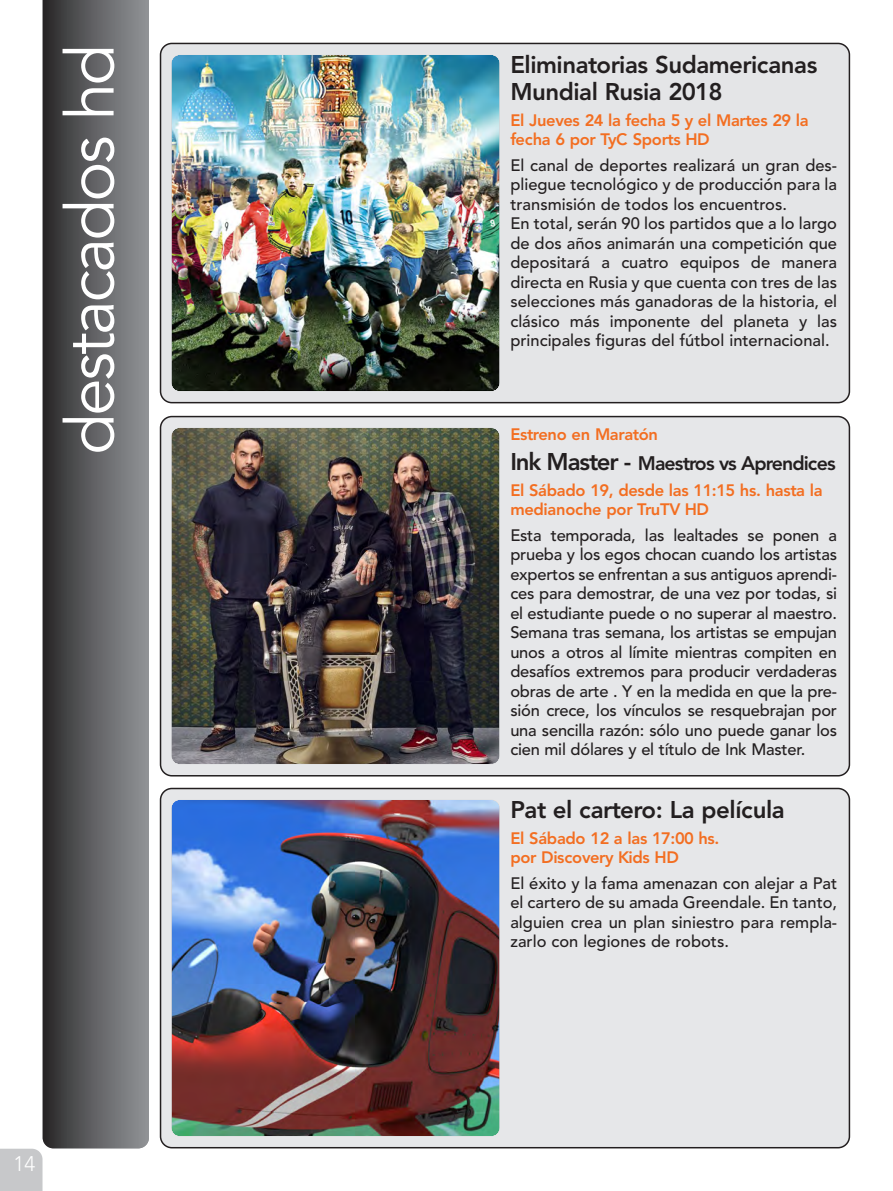
<style>
.page{position:relative;width:893px;height:1191px;background:#fff}
.page>*{position:absolute;margin:0;border:0;box-sizing:border-box;transform-origin:0 0}
.t1{font:67.5px "Avenir";letter-spacing:-.04em;color:#fff}
.t2{font:800 24px/27px "Avenir";letter-spacing:-.02em;color:#231f20}
.t3{font:300 21px "Avenir";color:#fff}
.t4{font:800 19.5px "Avenir";letter-spacing:-.045em;color:#231f20}
.t5{font:500 16.5px/19.5px "Avenir";color:#231f20;text-align:justify}
.t6{font:800 16.5px/19.5px "Avenir";letter-spacing:-.02em;color:#f36e21}
.s1{font-size:24px}
</style>
<div class="page">
<div style="left:0;top:1148px;width:43px;height:43px;background:#c7c8ca"></div>
<div style="left:160px;top:43px;width:690px;height:360px;background:#e4e5e7"></div>
<div style="left:160px;top:416px;width:690px;height:360px;background:#e6e7e9"></div>
<div style="left:160px;top:787px;width:690px;height:361px;background:#e6e7e9"></div>
<img style="left:171px;top:55px;width:329px;height:336px;border-radius:9px">
<img style="left:171px;top:428px;width:329px;height:336px;border-radius:9px">
<img style="left:171px;top:800px;width:329px;height:336px;border-radius:9px">
<svg style="left:43px;top:0;width:106px;height:1148px"></svg>
<h1 class="t1" style="left:63px;top:454px;width:412px;rotate:-90deg">destacados hd</h1>
<p class="t3" style="left:14px;top:1154px;width:23px">14</p>
<h2 class="t2" style="left:510px;top:53px;width:308px">Eliminatorias Sudamericanas<br>Mundial Rusia 2018</h2>
<p class="t6" style="left:510px;top:111px;width:300px">El Jueves 24 la fecha 5 y el Martes 29 la fecha 6 por TyC Sports HD</p>
<p class="t5" style="left:510px;top:156px;width:328px;text-align:left">El canal de deportes realizará un gran des&shy;pliegue tecnológico y de producción para la transmisión de todos los encuentros.<br>En total, serán 90 los partidos que a lo largo de dos años animarán una competición que depositará a cuatro equipos de manera directa en Rusia y que cuenta con tres de las selecciones más ganadoras de la historia, el clásico más imponente del planeta y las principales figuras del fútbol internacional.</p>
<p class="t6" style="left:510px;top:426px;width:149px">Estreno en Maratón</p>
<p class="t4" style="left:510px;top:455px;width:327px"><span class="s1">Ink Master -</span> Maestros vs Aprendices</p>
<p class="t6" style="left:510px;top:482px;width:314px">El Sábado 19, desde las 11:15 hs. hasta la medianoche por TruTV HD</p>
<p class="t5" style="left:510px;top:527px;width:328px">Esta temporada, las lealtades se ponen a prueba y los egos chocan cuando los artistas expertos se enfrentan a sus antiguos aprendi&shy;ces para demostrar, de una vez por todas, si el estudiante puede o no superar al maestro.<br>Semana tras semana, los artistas se empujan unos a otros al límite mientras compiten en desafíos extremos para producir verdaderas obras de arte . Y en la medida en que la pre&shy;sión crece, los vínculos se resquebrajan por una sencilla razón: sólo uno puede ganar los cien mil dólares y el título de Ink Master.</p>
<h2 class="t2" style="left:510px;top:798px;width:276px">Pat el cartero: La película</h2>
<p class="t6" style="left:510px;top:829px;width:211px">El Sábado 12 a las 17:00 hs. por Discovery Kids HD</p>
<p class="t5" style="left:510px;top:874px;width:328px">El éxito y la fama amenazan con alejar a Pat el cartero de su amada Greendale. En tanto, alguien crea un plan siniestro para rempla&shy;zarlo con legiones de robots.</p>
</div>
